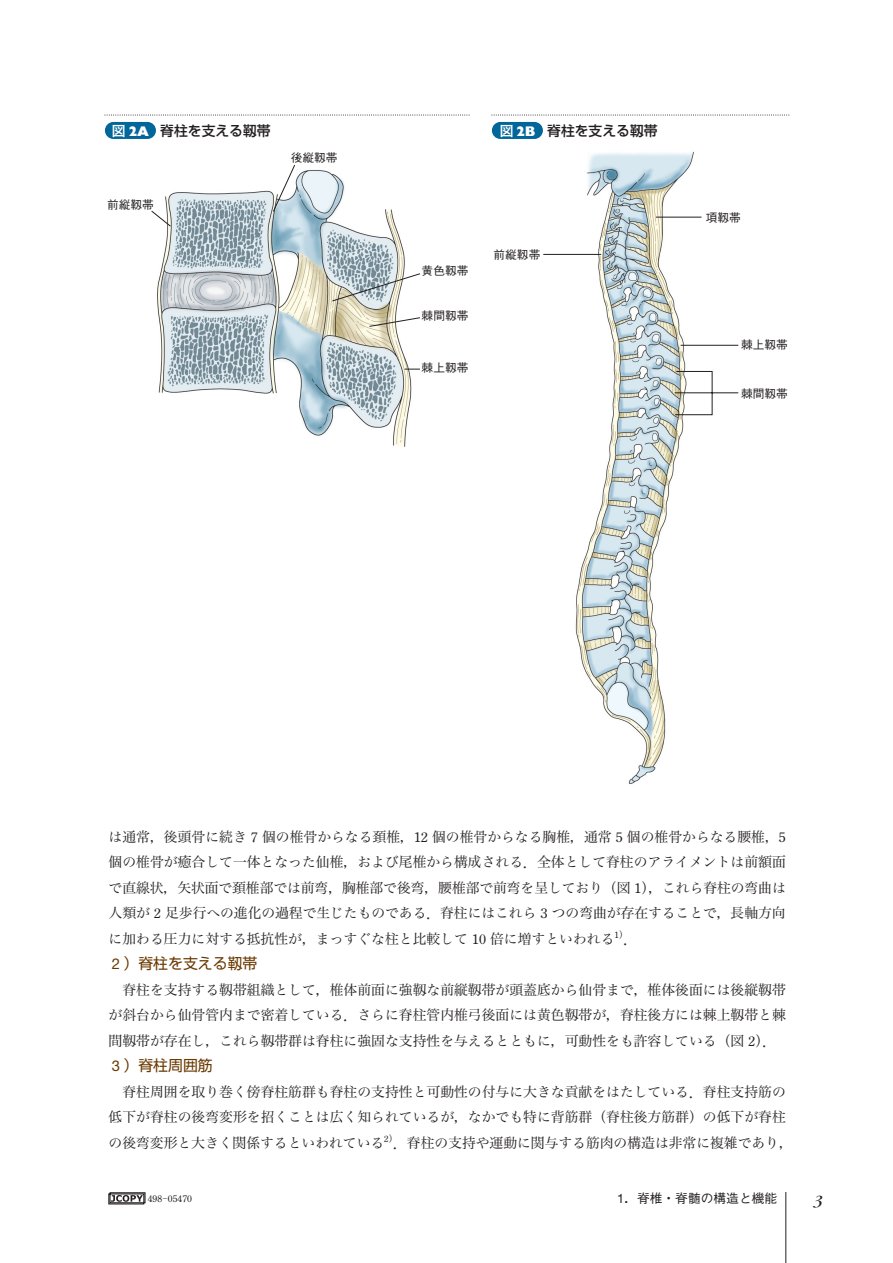
<style>
.page{position:relative;width:893px;height:1263px;background:#fff}
.page>*{position:absolute;margin:0;border:0;box-sizing:border-box;transform-origin:0 0}
.t1{font:italic 15.9px "Garamond IT Cby BT";color:#231f20}
.t2{font:14.85px "Shin Go";color:#693a00}
.t3{font:13.8px/25.5px "Hira Min DS W3";color:#231f20;text-align:justify}
.t4{font:500 13.8px "Shin Go";color:#231f20}
.t5{font:500 12.75px "Gothic BBB";color:#231f20}
.t6{font:11.7px "Gothic BBB Pr 5 Medium 90 pv RKSJ H";color:#231f20}
.t7{font:9.6px "Century Oldstyle BT";color:#231f20}
.s1{font-family:"Hira Kaku DS W6";font-weight:400;color:#fff}
.s2{font-family:"Gill Sans Extra Bold Display";font-weight:400;color:#fff}
.s3{font-family:"Century Oldstyle BT"}
.s4{font-family:"Helvetica Neue"}
.s5{font-family:"Hira Min DS W3"}
.s6{font-family:"Helvetica Neue";font-weight:400}
</style>
<div class="page">
<hr style="left:785px;top:1192px;width:1px;height:71px;background:#231f20">
<svg style="left:109px;top:1192px;width:36px;height:12px"></svg>
<div style="left:105px;top:122px;width:51px;height:17px;background:#01669a;border-radius:9px"></div>
<svg style="left:105px;top:114px;width:365px;height:2px"></svg>
<img style="left:158px;top:369px;width:259px;height:78px">
<svg style="left:151px;top:165px;width:269px;height:204px"></svg>
<img style="left:575px;top:151px;width:131px;height:633px">
<svg style="left:543px;top:217px;width:196px;height:198px"></svg>
<div style="left:492px;top:122px;width:51px;height:17px;background:#01669a;border-radius:9px"></div>
<svg style="left:492px;top:114px;width:297px;height:2px"></svg>
<p class="t4" style="left:112px;top:121px;width:160px"><span class="s1">図　</span><span class="s2">2A</span> 脊柱を支える靱帯</p>
<p class="t6" style="left:107px;top:195px;width:48px">前縦靱帯</p>
<p class="t6" style="left:291px;top:149px;width:48px">後縦靱帯</p>
<p class="t4" style="left:500px;top:121px;width:160px"><span class="s1">図　</span><span class="s2">2B</span> 脊柱を支える靱帯</p>
<p class="t6" style="left:422px;top:261px;width:48px">黄色靱帯</p>
<p class="t6" style="left:422px;top:306px;width:48px">棘間靱帯</p>
<p class="t6" style="left:422px;top:359px;width:48px">棘上靱帯</p>
<p class="t6" style="left:494px;top:245px;width:48px">前縦靱帯</p>
<p class="t6" style="left:706px;top:208px;width:37px">項靱帯</p>
<p class="t6" style="left:741px;top:335px;width:48px">棘上靱帯</p>
<p class="t6" style="left:741px;top:384px;width:48px">棘間靱帯</p>
<p class="t3" style="left:109px;top:823px;width:679px">は通常，後頭骨に続き <span class="s3">7</span> 個の椎骨からなる頚椎，<span class="s3">12</span> 個の椎骨からなる胸椎，通常 <span class="s3">5</span> 個の椎骨からなる腰椎，<span class="s3">5</span>個の椎骨が癒合して一体となった仙椎，および尾椎から構成される．全体として脊柱のアライメントは前額面で直線状，矢状面で頚椎部では前弯，胸椎部で後弯，腰椎部で前弯を呈しており（図 <span class="s3">1</span>），これら脊柱の弯曲は人類が <span class="s3">2</span> 足歩行への進化の過程で生じたものである．脊柱にはこれら <span class="s3">3</span> つの弯曲が存在することで，長軸方向に加わる圧力に対する抵抗性が，まっすぐな柱と比較して <span class="s3">10</span> 倍に増すといわれる<sup>1</sup><sup>）</sup>．</p>
<p class="t2" style="left:112px;top:953px;width:147px"><span class="s4">2</span> ）脊柱を支える靱帯</p>
<p class="t3" style="left:109px;top:976px;width:679px">　脊柱を支持する靱帯組織として，椎体前面に強靱な前縦靱帯が頭蓋底から仙骨まで，椎体後面には後縦靱帯が斜台から仙骨管内まで密着している．さらに脊柱管内椎弓後面には黄色靱帯が，脊柱後方には棘上靱帯と棘間靱帯が存在し，これら靱帯群は脊柱に強固な支持性を与えるとともに，可動性をも許容している（図 <span class="s3">2</span>）．</p>
<p class="t2" style="left:112px;top:1056px;width:102px"><span class="s4">3</span> ）脊柱周囲筋</p>
<p class="t3" style="left:109px;top:1078px;width:686px;text-align:left">　脊柱周囲を取り巻く傍脊柱筋群も脊柱の支持性と可動性の付与に大きな貢献をはたしている．脊柱支持筋の低下が脊柱の後弯変形を招くことは広く知られているが，なかでも特に背筋群（脊柱後方筋群）の低下が脊柱の後弯変形と大きく関係するといわれている<sup>2</sup><sup>）</sup>．脊柱の支持や運動に関与する筋肉の構造は非常に複雑であり，</p>
<p class="t7" style="left:148px;top:1193px;width:46px">498<span class="s5">－</span>05470</p>
<p class="t5" style="left:617px;top:1191px;width:162px"><span class="s6">1</span>．脊椎・脊髄の構造と機能</p>
<p class="t1" style="left:814px;top:1191px;width:10px">3</p>
</div>
